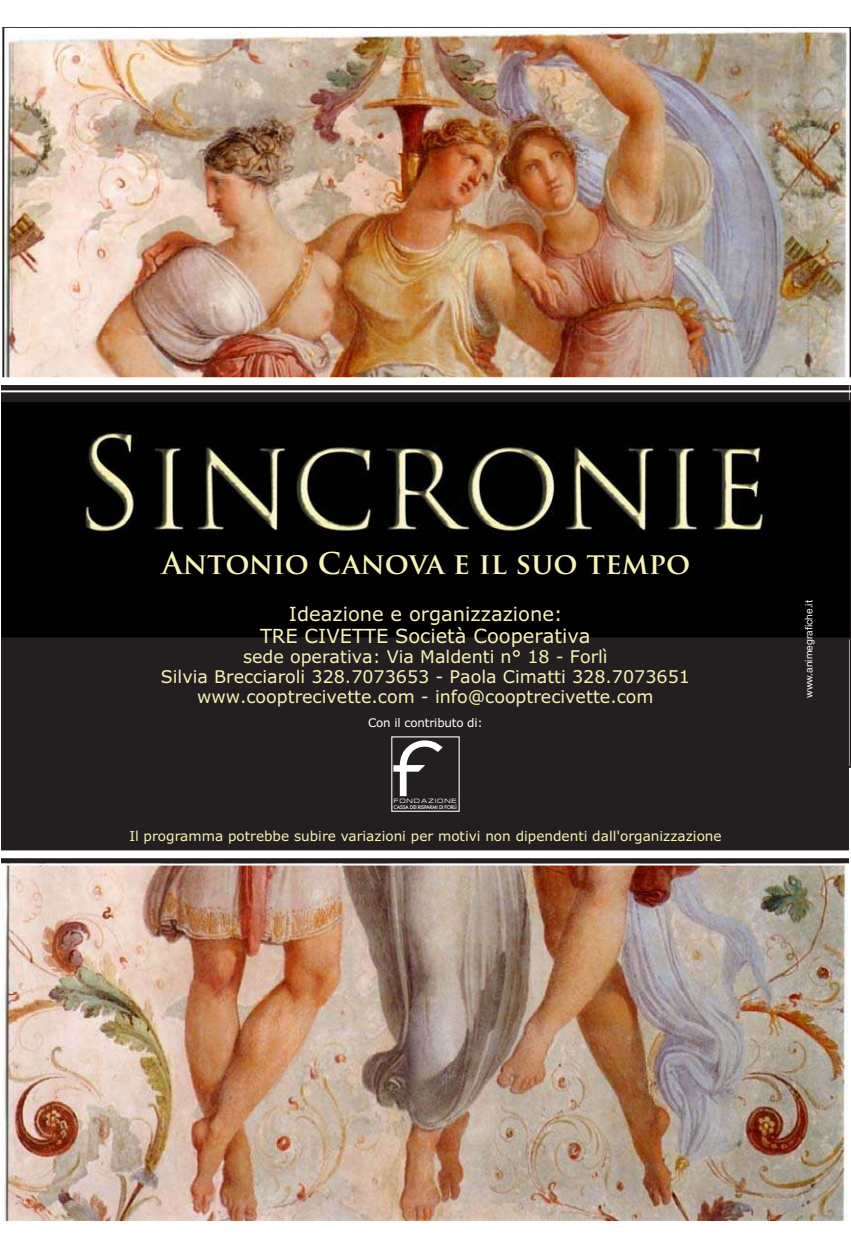
<style>
.page{position:relative;width:851px;height:1248px;background:#fff}
.page>*{position:absolute;margin:0;border:0;box-sizing:border-box;transform-origin:0 0}
.t1{font:700 29.2px "Trajan Pro";color:#f7f2b6}
.t2{font:19.4px/22px "Verdana";color:#f7f2b6;text-align:center}
.t3{font:17.6px/20px "Verdana";color:#f7f2b6;text-align:center}
.t4{font:13.6px "Verdana";color:#f7f2b6}
.t5{font:11.8px "Verdana";letter-spacing:-.015em;color:#fff}
.t6{font:10.8px "Helvetica Neue H55";color:#fff}
.t7{font:6.4px "Microgramma Mdm Ext";letter-spacing:.195em;color:#fff}
.t8{font:500 4.8px "Futura";letter-spacing:-.055em;color:#fff}
</style>
<div class="page">
<img style="left:2px;top:767px;width:847px;height:452px">
<img style="left:2px;top:27px;width:848px;height:740px">
<div style="left:1px;top:385px;width:847px;height:478px;background:#231f20"></div>
<svg style="left:1px;top:400px;width:849px;height:239px;background:#0e0e0b"></svg>
<div style="left:1px;top:377px;width:849px;height:8px;background:#fff"></div>
<hr style="left:1px;top:390px;width:849px;height:2px;background:#fff">
<div style="left:1px;top:850px;width:849px;height:8px;background:#fff"></div>
<hr style="left:1px;top:863px;width:849px;height:2px;background:#fff">
<svg style="left:393px;top:740px;width:49px;height:56px"></svg>
<h1 class="t1" style="left:162px;top:547px;width:529px">Antonio Canova e il suo tempo</h1>
<p class="t2" style="left:260px;top:605px;width:332px">Ideazione e organizzazione:<br>TRE CIVETTE Società Cooperativa</p>
<p class="t3" style="left:161px;top:648px;width:530px">sede operativa: Via Maldenti n° 18 - Forlì<br>Silvia Brecciaroli 328.7073653 - Paola Cimatti 328.7073651 www.cooptrecivette.com - info@cooptrecivette.com</p>
<p class="t5" style="left:368px;top:717px;width:116px">Con il contributo di:</p>
<p class="t7" style="left:394px;top:798px;width:64px">FONDAZIONE</p>
<p class="t8" style="left:393px;top:805px;width:65px">CASSA DEI RISPARMI DI FORLÌ</p>
<p class="t4" style="left:129px;top:830px;width:593px">Il programma potrebbe subire variazioni per motivi non dipendenti dall'organizzazione</p>
<p class="t6" style="left:805px;top:698px;width:99px;rotate:-90deg">www.animegrafiche.it</p>
</div>
